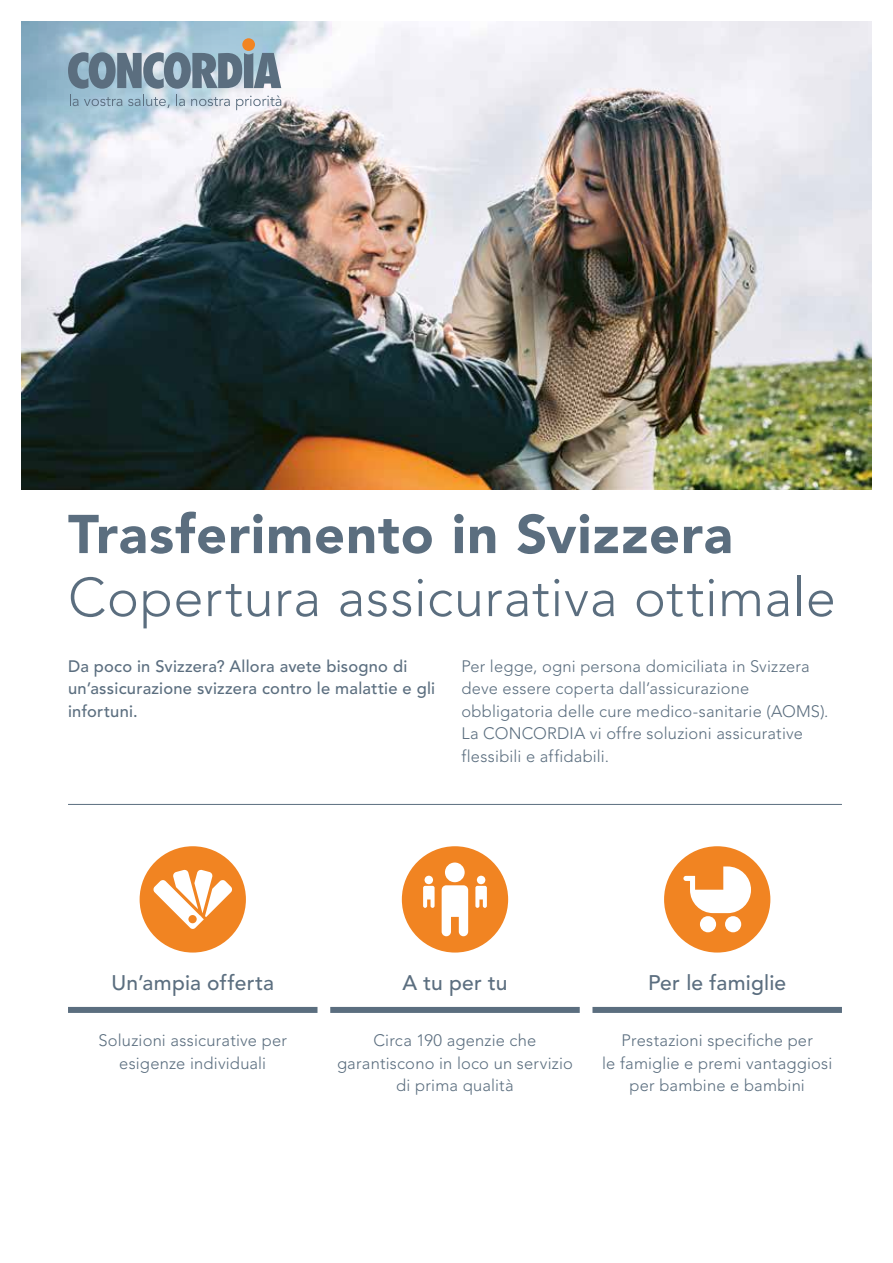
<style>
.page{position:relative;width:893px;height:1263px;background:#fff}
.page>*{position:absolute;margin:0;border:0;box-sizing:border-box;transform-origin:0 0}
.t1{font:300 54px "Avenir";letter-spacing:.01em;color:#5b6e7f}
.t2{font:900 54px "Avenir";letter-spacing:.02em;color:#5b6e7f}
.t3{font:500 21px "Avenir";letter-spacing:.01em;color:#5b6e7f}
.t4{font:300 16.5px/22.5px "Avenir";letter-spacing:.01em;color:#5b6e7f;text-align:center}
.t5{font:500 16.5px/22.5px "Avenir";letter-spacing:.015em;color:#5b6e7f}
</style>
<div class="page">
<img style="left:21px;top:21px;width:851px;height:468px">
<div style="left:0;top:0;width:362px;height:189px;background:#fff;opacity:.75"></div>
<svg style="left:68px;top:52px;width:213px;height:37px;background:#7a8f9f"></svg>
<div style="left:242px;top:38px;width:13px;height:13px;background:#f18422;border-radius:50%"></div>
<svg style="left:70px;top:95px;width:52px;height:11px"></svg>
<svg style="left:128px;top:95px;width:42px;height:13px"></svg>
<svg style="left:176px;top:95px;width:9px;height:11px"></svg>
<svg style="left:191px;top:97px;width:39px;height:9px"></svg>
<svg style="left:236px;top:95px;width:45px;height:15px"></svg>
<hr style="left:68px;top:804px;width:774px;height:1px;background:#5b6e7f">
<div style="left:68px;top:1007px;width:249px;height:6px;background:#5b6e7f"></div>
<div style="left:330px;top:1007px;width:250px;height:6px;background:#5b6e7f"></div>
<div style="left:592px;top:1007px;width:250px;height:6px;background:#5b6e7f"></div>
<div style="left:140px;top:846px;width:106px;height:106px;background:#f18422;border-radius:50%"></div>
<div style="left:402px;top:846px;width:106px;height:106px;background:#f18422;border-radius:50%"></div>
<svg style="left:153px;top:869px;width:79px;height:60px"></svg>
<div style="left:664px;top:846px;width:106px;height:106px;background:#f18422;border-radius:50%"></div>
<div style="left:700px;top:916px;width:16px;height:16px;background:#fff;border-radius:50%"></div>
<div style="left:725px;top:916px;width:16px;height:16px;background:#fff;border-radius:50%"></div>
<svg style="left:683px;top:866px;width:68px;height:47px"></svg>
<svg style="left:442px;top:885px;width:26px;height:51px"></svg>
<div style="left:445px;top:862px;width:20px;height:20px;background:#fff;border-radius:50%"></div>
<svg style="left:423px;top:886px;width:12px;height:22px"></svg>
<div style="left:425px;top:876px;width:8px;height:8px;background:#fff;border-radius:50%"></div>
<svg style="left:475px;top:886px;width:12px;height:22px"></svg>
<div style="left:477px;top:876px;width:8px;height:8px;background:#fff;border-radius:50%"></div>
<h1 class="t2" style="left:68px;top:502px;width:666px">Trasferimento in Svizzera</h1>
<h1 class="t1" style="left:68px;top:566px;width:769px">Copertura assicurativa ottimale</h1>
<p class="t5" style="left:68px;top:655px;width:369px">Da poco in Svizzera? Allora avete bisogno di un’assicurazione svizzera contro le malattie e gli infortuni.</p>
<p class="t4" style="left:461px;top:655px;width:369px;text-align:left">Per legge, ogni persona domiciliata in Svizzera deve essere coperta dall’assicurazione obbligatoria delle cure medico-sanitarie (AOMS).<br>La CONCORDIA vi offre soluzioni assicurative flessibili e affidabili.</p>
<p class="t3" style="left:111px;top:970px;width:164px">Un’ampia offerta</p>
<p class="t4" style="left:99px;top:1029px;width:190px">Soluzioni assicurative per esigenze individuali</p>
<p class="t3" style="left:402px;top:970px;width:107px">A tu per tu</p>
<p class="t4" style="left:337px;top:1029px;width:237px">Circa 190 agenzie che garantiscono in loco un servizio di prima qualità</p>
<p class="t3" style="left:648px;top:970px;width:140px">Per le famiglie</p>
<p class="t4" style="left:602px;top:1029px;width:232px">Prestazioni specifiche per<br>le famiglie e premi vantaggiosi per bambine e bambini</p>
</div>
